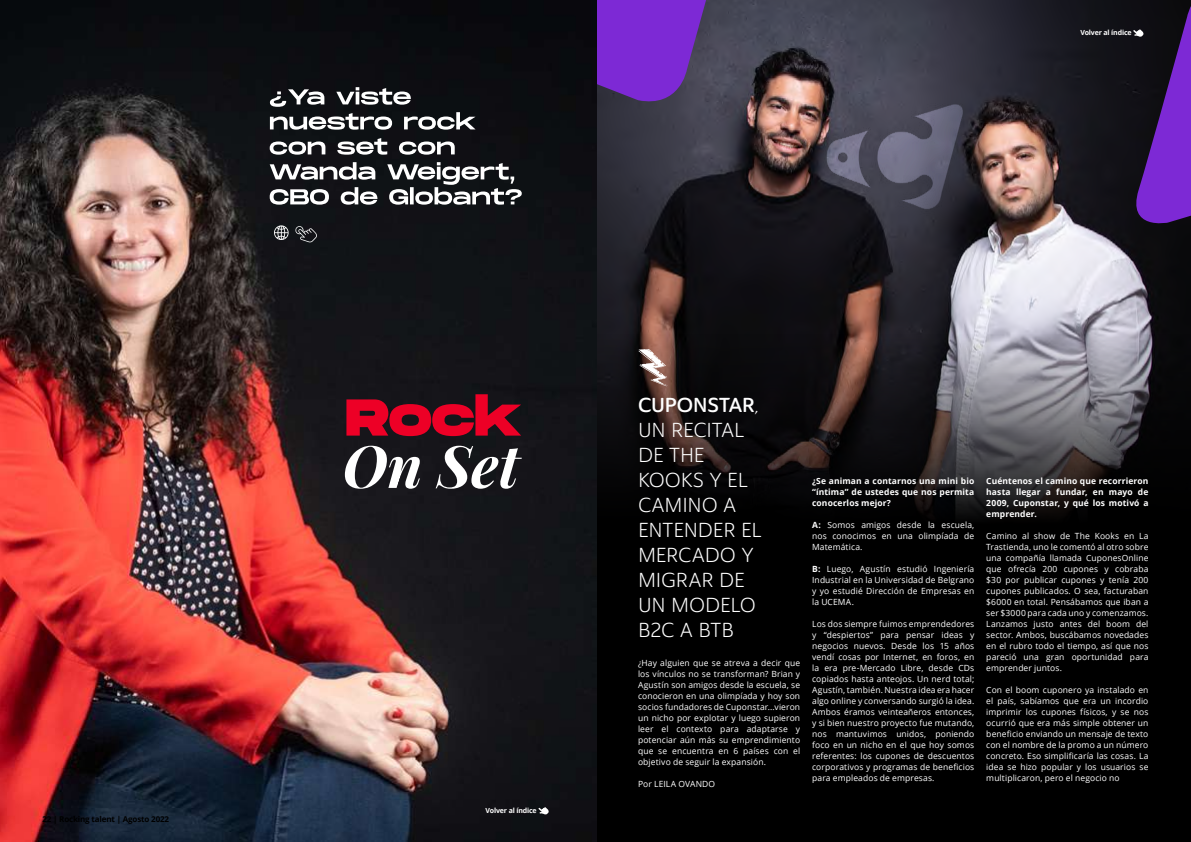
<style>
.page{position:relative;width:1191px;height:842px;background:#fff}
.page>*{position:absolute;margin:0;border:0;box-sizing:border-box;transform-origin:0 0}
.t1{font:italic 700 58.5px "Playfair Display";color:#fff}
.t2{font:800 51.7px "Monument Extended";color:#ed0026}
.t3{font:20px/25px "Ainslie Sans Nor Boo";letter-spacing:-.015em;color:#fff}
.t4{font:20px "Ainslie Sans Nor Dem";letter-spacing:-.01em;color:#fff}
.t5{font:8.5px/11px "Open Sans";letter-spacing:.015em;color:#fff;text-align:justify}
.t6{font:700 8.5px/11px "Open Sans";letter-spacing:.015em;color:#fff;text-align:justify}
.t7{font:700 8px "Open Sans";letter-spacing:-.02em;color:#000}
.t8{font:700 7px "Open Sans";letter-spacing:-.02em;color:#fff}
.s1{font-family:"Ainslie Sans Nor Boo"}
.s2{font-weight:700}
</style>
<div class="page">
<div style="left:595px;top:0;width:596px;height:842px;background:#000"></div>
<img style="left:597px;top:0;width:594px;height:516px">
<img style="left:823px;top:96px;width:140px;height:128px">
<svg style="left:638px;top:349px;width:30px;height:37px"></svg>
<svg style="left:597px;top:0;width:151px;height:108px;background:#64359c"></svg>
<img style="left:0;top:0;width:597px;height:842px">
<svg style="left:274px;top:225px;width:15px;height:15px"></svg>
<svg style="left:295px;top:226px;width:22px;height:17px"></svg>
<svg style="left:270px;top:162px;width:252px;height:43px"></svg>
<svg style="left:270px;top:138px;width:185px;height:17px"></svg>
<svg style="left:270px;top:87px;width:205px;height:43px"></svg>
<svg style="left:538px;top:807px;width:11px;height:8px"></svg>
<svg style="left:1126px;top:0;width:65px;height:231px;background:#3e1a66"></svg>
<p class="t7" style="left:42px;top:813px;width:128px">22 | Rocking talent | Agosto 2022</p>
<p class="t8" style="left:1080px;top:28px;width:53px">Volver al índice</p>
<h2 class="t2" style="left:345px;top:380px;width:178px">Rock</h2>
<h1 class="t1" style="left:342px;top:420px;width:178px">On Set</h1>
<p class="t8" style="left:485px;top:805px;width:53px">Volver al índice</p>
<h3 class="t4" style="left:638px;top:393px;width:122px">CUPONSTAR<span class="s1">,</span></h3>
<h3 class="t3" style="left:638px;top:418px;width:125px">UN RECITAL<br>DE THE<br>KOOKS Y EL<br>CAMINO A<br>ENTENDER EL<br>MERCADO Y<br>MIGRAR DE<br>UN MODELO<br>B2C A BTB</h3>
<p class="t5" style="left:638px;top:657px;width:164px">¿Hay alguien que se atreva a decir que los vínculos no se transforman? Brian y Agustín son amigos desde la escuela, se conocieron en una olimpíada y hoy son socios fundadores de Cuponstar...vieron un nicho por explotar y luego supieron leer el contexto para adaptarse y potenciar aún más su emprendimiento que se encuentra en 6 países con el objetivo de seguir la expansión.</p>
<p class="t5" style="left:638px;top:778px;width:79px">Por LEILA OVANDO</p>
<p class="t6" style="left:812px;top:475px;width:164px">¿Se animan a contarnos una mini bio “íntima” de ustedes que nos permita conocerlos mejor?</p>
<p class="t5" style="left:812px;top:519px;width:164px"><span class="s2">A:</span> Somos amigos desde la escuela, nos conocimos en una olimpíada de Matemática.</p>
<p class="t5" style="left:812px;top:563px;width:164px"><span class="s2">B:</span> Luego, Agustín estudió Ingeniería Industrial en la Universidad de Belgrano y yo estudié Dirección de Empresas en la UCEMA.</p>
<p class="t5" style="left:812px;top:618px;width:164px">Los dos siempre fuimos emprendedores y “despiertos” para pensar ideas y negocios nuevos. Desde los 15 años vendí cosas por Internet, en foros, en la era pre-Mercado Libre, desde CDs copiados hasta anteojos. Un nerd total; Agustín, también. Nuestra idea era hacer algo online y conversando surgió la idea.<br>Ambos éramos veinteañeros entonces, y si bien nuestro proyecto fue mutando, nos mantuvimos unidos, poniendo foco en un nicho en el que hoy somos referentes: los cupones de descuentos corporativos y programas de beneficios para empleados de empresas.</p>
<p class="t6" style="left:986px;top:475px;width:164px">Cuéntenos el camino que recorrieron hasta llegar a fundar, en mayo de 2009, Cuponstar, y qué los motivó a emprender.</p>
<p class="t5" style="left:986px;top:530px;width:164px">Camino al show de The Kooks en La Trastienda, uno le comentó al otro sobre una compañía llamada CuponesOnline que ofrecía 200 cupones y cobraba $30 por publicar cupones y tenía 200 cupones publicados. O sea, facturaban $6000 en total. Pensábamos que iban a ser $3000 para cada uno y comenzamos.<br>Lanzamos justo antes del boom del sector. Ambos, buscábamos novedades en el rubro todo el tiempo, así que nos pareció una gran oportunidad para emprender juntos.</p>
<p class="t5" style="left:986px;top:684px;width:164px">Con el boom cuponero ya instalado en el país, sabíamos que era un incordio imprimir los cupones físicos, y se nos ocurrió que era más simple obtener un beneficio enviando un mensaje de texto con el nombre de la promo a un número concreto. Eso simplificaría las cosas. La idea se hizo popular y los usuarios se multiplicaron, pero el negocio no</p>
</div>
